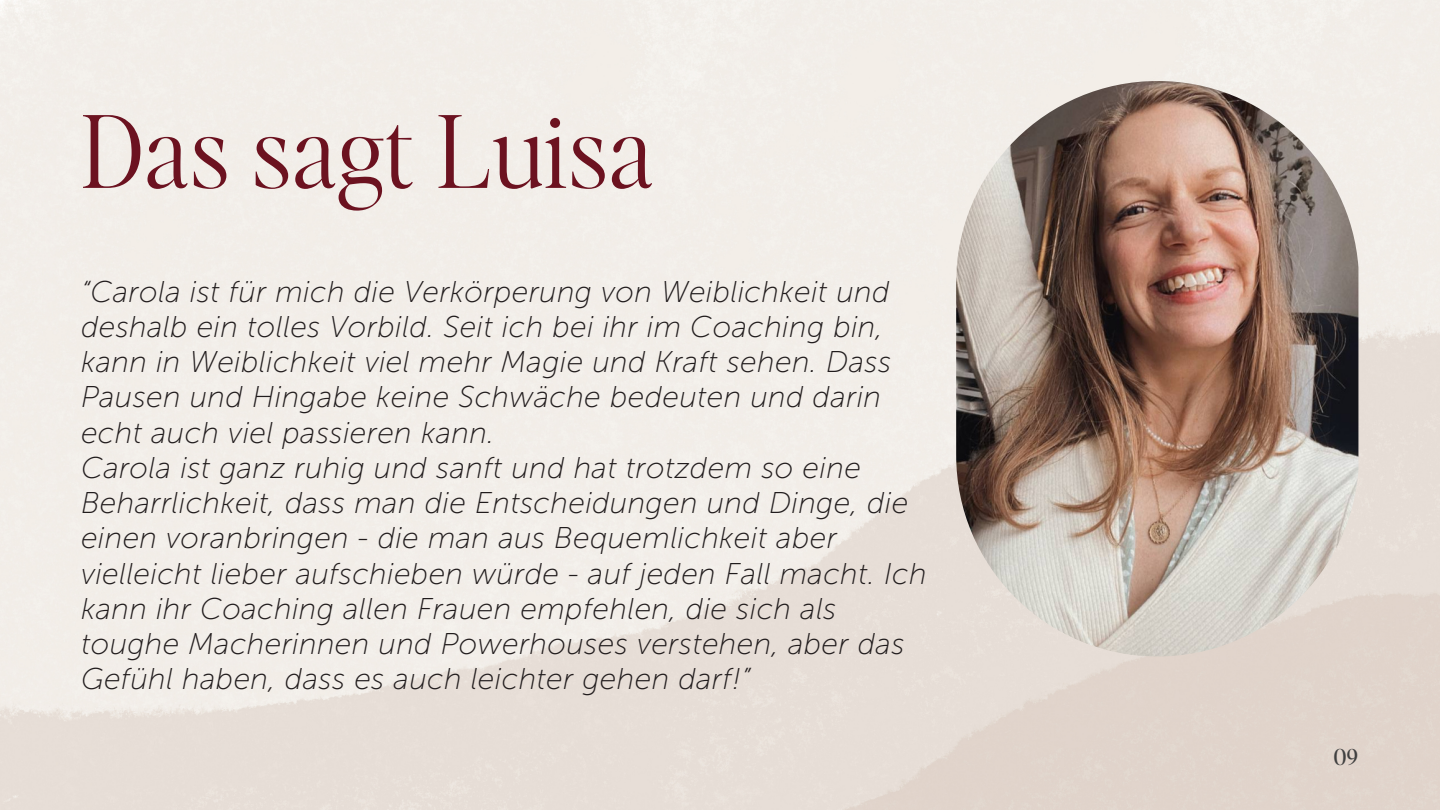
<style>
.page{position:relative;width:1440px;height:810px;background:#fff}
.page>*{position:absolute;margin:0;border:0;box-sizing:border-box;transform-origin:0 0}
.t1{font:300 100px "Editors Note";letter-spacing:.02em;color:#6c1220}
.t2{font:italic 30px/35.2px "Museo Sans 100";letter-spacing:.01em;color:#211c1d}
.t3{font:22px "Editors Note";color:#404040}
</style>
<div class="page">
<img style="left:956px;top:81px;width:402px;height:575px;border-radius:197px">
<p class="t1" style="left:81px;top:84px;width:573px">Das sagt Luisa</p>
<p class="t2" style="left:81px;top:274px;width:812px">“Carola ist für mich die Verkörperung von Weiblichkeit und deshalb ein tolles Vorbild. Seit ich bei ihr im Coaching bin, kann in Weiblichkeit viel mehr Magie und Kraft sehen. Dass Pausen und Hingabe keine Schwäche bedeuten und darin echt auch viel passieren kann.</p>
<p class="t2" style="left:81px;top:450px;width:847px">Carola ist ganz ruhig und sanft und hat trotzdem so eine Beharrlichkeit, dass man die Entscheidungen und Dinge, die einen voranbringen - die man aus Bequemlichkeit aber vielleicht lieber aufschieben würde - aufjeden Fall macht. Ich kann ihr Coaching allen Frauen empfehlen, die sich als toughe Macherinnen und Powerhouses verstehen, aber das Gefühl haben, dass es auch leichter gehen darf!”</p>
<p class="t3" style="left:1334px;top:743px;width:26px">09</p>
</div>
